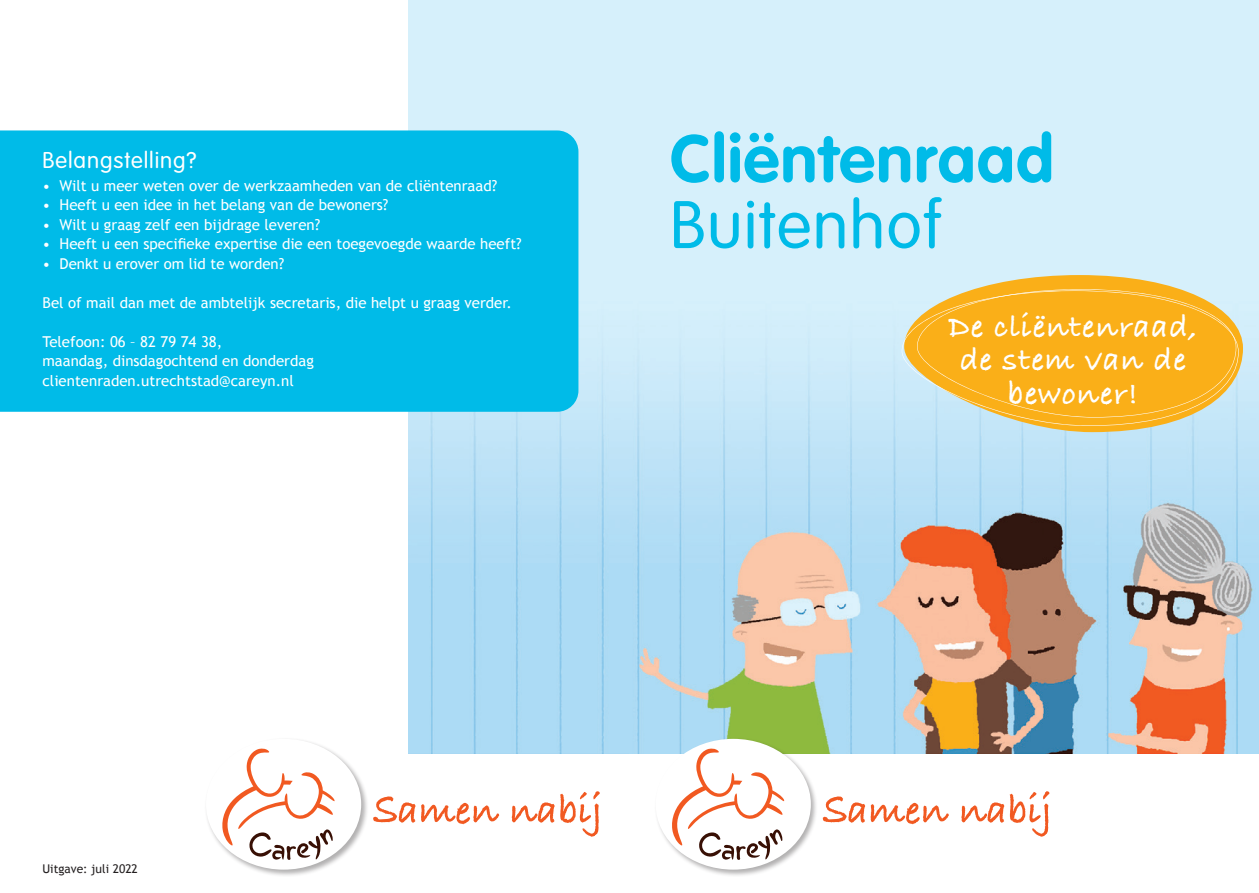
<style>
.page{position:relative;width:1259px;height:893px;background:#fff}
.page>*{position:absolute;margin:0;border:0;box-sizing:border-box;transform-origin:0 0}
.t1{font:700 66px/66px "VAG Rounded";letter-spacing:.02em;color:#00bbe8}
.t2{font:33.15px/33.2px "Bradley Hand ITCTT Bold";letter-spacing:.03em;color:#fff;text-align:center}
.Tussenkopje{font:300 22.5px "VAG Rounded";letter-spacing:.04em;color:#fff}
.Brood{font:15px "Trebuchet MS";color:#fff}
.Brood-2{font:12px "Trebuchet MS";color:#231f20}
.s1{font-weight:300}
</style>
<div class="page">
<img style="left:408px;top:0;width:851px;height:753px">
<div style="left:654px;top:737px;width:164px;height:140px;background:#231f20;opacity:.35"></div>
<div style="left:655px;top:739px;width:156px;height:131px;background:#fff;border-radius:50%"></div>
<svg style="left:670px;top:748px;width:114px;height:112px"></svg>
<div style="left:204px;top:737px;width:164px;height:140px;background:#231f20;opacity:.35"></div>
<div style="left:206px;top:739px;width:155px;height:131px;background:#fff;border-radius:50%"></div>
<svg style="left:221px;top:748px;width:114px;height:112px"></svg>
<svg style="left:823px;top:796px;width:126px;height:28px"></svg>
<svg style="left:961px;top:791px;width:88px;height:46px"></svg>
<svg style="left:373px;top:796px;width:42px;height:27px"></svg>
<svg style="left:421px;top:803px;width:78px;height:21px"></svg>
<svg style="left:512px;top:791px;width:88px;height:46px"></svg>
<div style="left:0;top:130px;width:578px;height:282px;background:#00bbe8"></div>
<svg style="left:904px;top:275px;width:339px;height:157px;background:#ded6a9"></svg>
<svg style="left:901px;top:290px;width:337px;height:136px;background:#f2b93f"></svg>
<p class="Tussenkopje" style="left:43px;top:147px;width:156px">Belangstelling?</p>
<p class="Brood" style="left:43px;top:176px;width:456px">• Wilt u meer weten over de werkzaamheden van de cliëntenraad?</p>
<p class="Brood" style="left:43px;top:196px;width:347px">• Heeft u een idee in het belang van de bewoners?</p>
<p class="Brood" style="left:43px;top:215px;width:279px">• Wilt u graag zelf een bijdrage leveren?</p>
<p class="Brood" style="left:43px;top:235px;width:481px">• Heeft u een specifieke expertise die een toegevoegde waarde heeft?</p>
<p class="Brood" style="left:43px;top:254px;width:243px">• Denkt u erover om lid te worden?</p>
<p class="Brood" style="left:43px;top:293px;width:471px">Bel of mail dan met de ambtelijk secretaris, die helpt u graag verder.</p>
<p class="Brood" style="left:43px;top:332px;width:181px">Telefoon: 06 – 82 79 74 38,</p>
<p class="Brood" style="left:43px;top:352px;width:273px">maandag, dinsdagochtend en donderdag</p>
<p class="Brood" style="left:43px;top:371px;width:253px">clientenraden.utrechtstad@careyn.nl</p>
<p class="t1" style="left:670px;top:125px;width:385px">Cliëntenraad<br><span class="s1">Buitenhof</span></p>
<p class="t2" style="left:948px;top:312px;width:250px">De cliëntenraad, de stem van de bewoner!</p>
<p class="Brood-2" style="left:43px;top:862px;width:97px">Uitgave: juli 2022</p>
</div>
